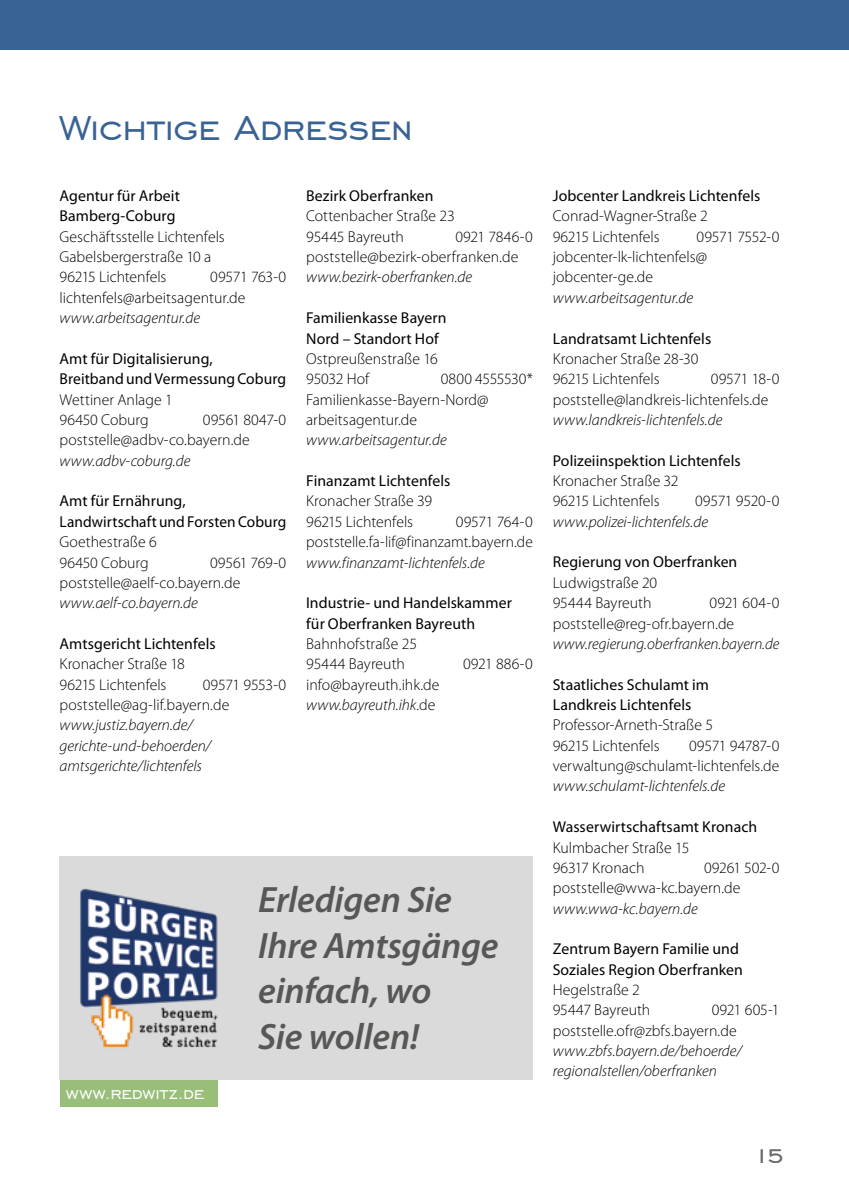
<style>
.page{position:relative;width:849px;height:1191px;background:#fff}
.page>*{position:absolute;margin:0;border:0;box-sizing:border-box;transform-origin:0 0}
.t1{font:43.75px "Engravers Gothic BT";letter-spacing:-.01em;color:#396395}
.t2{font:italic 600 36.75px/45.5px "Myriad Pro";letter-spacing:-.005em;color:#575756}
.t3{font:26.25px "Engravers Gothic BT";color:#706f6f}
.t4{font:21px "Engravers Gothic BT";letter-spacing:-.005em;color:#fff}
.t5{font:300 15.75px/20.3px "Myriad Pro";color:#000}
.t6{font:15.75px/20.3px "Myriad Pro";letter-spacing:.005em;color:#000}
.t7{font:italic 300 15.75px/20.3px "Myriad Pro";color:#000}
.s1{font-style:italic}
</style>
<div class="page">
<div style="left:0;top:0;width:848px;height:50px;background:#396395"></div>
<div style="left:60px;top:856px;width:472px;height:223px;background:#dadada"></div>
<img style="left:80px;top:888px;width:138px;height:160px">
<div style="left:60px;top:1079px;width:157px;height:27px;background:#98be79"></div>
<h1 class="t1" style="left:60px;top:104px;width:355px">Wichtige Adressen</h1>
<p class="t6" style="left:60px;top:185px;width:122px">Agentur für Arbeit<br>Bamberg-Coburg</p>
<p class="t5" style="left:60px;top:226px;width:167px">Geschäftsstelle Lichtenfels<br>Gabelsbergerstraße 10 a<br>96215 Lichtenfels</p>
<p class="t5" style="left:60px;top:267px;width:228px;text-indent:151px">09571 763-0 lichtenfels@arbeitsagentur.de</p>
<p class="t7" style="left:60px;top:308px;width:142px">www.arbeitsagentur.de</p>
<p class="t6" style="left:60px;top:348px;width:228px">Amt für Digitalisierung,<br>Breitband und Vermessung Coburg</p>
<p class="t5" style="left:60px;top:389px;width:115px">Wettiner Anlage 1<br>96450 Coburg</p>
<p class="t5" style="left:60px;top:409px;width:228px;text-indent:143px">09561 8047-0 poststelle@adbv-co.bayern.de</p>
<p class="t7" style="left:60px;top:451px;width:132px">www.adbv-coburg.de</p>
<p class="t6" style="left:60px;top:491px;width:228px">Amt für Ernährung,<br>Landwirtschaft und Forsten Coburg</p>
<p class="t5" style="left:60px;top:531px;width:99px">Goethestraße 6<br>96450 Coburg</p>
<p class="t5" style="left:60px;top:552px;width:228px;text-indent:150px">09561 769-0 poststelle@aelf-co.bayern.de</p>
<p class="t7" style="left:60px;top:593px;width:140px">www.aelf-co.bayern.de</p>
<p class="t6" style="left:60px;top:633px;width:158px">Amtsgericht Lichtenfels</p>
<p class="t5" style="left:60px;top:654px;width:127px">Kronacher Straße 18<br>96215 Lichtenfels</p>
<p class="t5" style="left:60px;top:674px;width:228px;text-indent:143px">09571 9553-0 poststelle@ag-lif.bayern.de</p>
<p class="t7" style="left:60px;top:715px;width:153px">www.justiz.bayern.de/ gerichte-und-behoerden/ amtsgerichte/lichtenfels</p>
<p class="t6" style="left:306px;top:185px;width:129px">Bezirk Oberfranken</p>
<p class="t5" style="left:306px;top:206px;width:150px">Cottenbacher Straße 23<br>95445 Bayreuth</p>
<p class="t5" style="left:306px;top:226px;width:228px;text-indent:149px">0921 7846-0 poststelle@bezirk-oberfranken.de</p>
<p class="t7" style="left:306px;top:267px;width:167px">www.bezirk-oberfranken.de</p>
<p class="t6" style="left:306px;top:307px;width:142px">Familienkasse Bayern<br>Nord – Standort Hof</p>
<p class="t5" style="left:306px;top:348px;width:133px">Ostpreußenstraße 16<br>95032 Hof</p>
<p class="t5" style="left:306px;top:369px;width:228px;text-indent:134px">0800 4555530*<br>Familienkasse-Bayern-Nord@ arbeitsagentur.de</p>
<p class="t7" style="left:306px;top:430px;width:142px">www.arbeitsagentur.de</p>
<p class="t6" style="left:306px;top:470px;width:146px">Finanzamt Lichtenfels</p>
<p class="t5" style="left:306px;top:491px;width:127px">Kronacher Straße 39<br>96215 Lichtenfels</p>
<p class="t5" style="left:306px;top:511px;width:228px;text-align:right">09571 764-0 poststelle.fa-lif@finanzamt.bayern.de</p>
<p class="t7" style="left:306px;top:552px;width:180px">www.finanzamt-lichtenfels.de</p>
<p class="t6" style="left:306px;top:592px;width:207px">Industrie- und Handelskammer für Oberfranken Bayreuth</p>
<p class="t5" style="left:306px;top:633px;width:112px">Bahnhofstraße 25<br>95444 Bayreuth</p>
<p class="t5" style="left:463px;top:654px;width:71px">0921 886-0</p>
<p class="t5" style="left:306px;top:674px;width:135px">info@bayreuth.ihk.de <span class="s1">www.bayreuth.ihk</span>.de</p>
<h3 class="t4" style="left:66px;top:1082px;width:140px">www.redwitz.de</h3>
<h2 class="t2" style="left:258px;top:876px;width:242px">Erledigen Sie<br>Ihre Amtsgänge einfach, wo<br>Sie wollen!</h2>
<p class="t6" style="left:552px;top:185px;width:209px">Jobcenter Landkreis Lichtenfels</p>
<p class="t5" style="left:552px;top:206px;width:156px">Conrad-Wagner-Straße 2<br>96215 Lichtenfels</p>
<p class="t5" style="left:552px;top:226px;width:228px;text-indent:144px">09571 7552-0 jobcenter-lk-lichtenfels@ jobcenter-ge.de</p>
<p class="t7" style="left:552px;top:288px;width:142px">www.arbeitsagentur.de</p>
<p class="t6" style="left:552px;top:328px;width:160px">Landratsamt Lichtenfels</p>
<p class="t5" style="left:552px;top:348px;width:147px">Kronacher Straße 28-30<br>96215 Lichtenfels</p>
<p class="t5" style="left:552px;top:369px;width:228px;text-indent:158px">09571 18-0 poststelle@landkreis-lichtenfels.de</p>
<p class="t7" style="left:552px;top:410px;width:171px">www.landkreis-lichtenfels.de</p>
<p class="t6" style="left:552px;top:450px;width:189px">Polizeiinspektion Lichtenfels</p>
<p class="t5" style="left:552px;top:470px;width:127px">Kronacher Straße 32<br>96215 Lichtenfels</p>
<p class="t5" style="left:694px;top:491px;width:86px">09571 9520-0</p>
<p class="t7" style="left:552px;top:512px;width:157px">www.polizei-lichtenfels.de</p>
<p class="t6" style="left:552px;top:552px;width:186px">Regierung von Oberfranken</p>
<p class="t5" style="left:552px;top:572px;width:106px">Ludwigstraße 20<br>95444 Bayreuth</p>
<p class="t5" style="left:552px;top:592px;width:228px;text-indent:157px">0921 604-0 poststelle@reg-ofr.bayern.de</p>
<p class="t7" style="left:552px;top:634px;width:228px">www.regierung.oberfranken.bayern.de</p>
<p class="t6" style="left:552px;top:674px;width:158px">Staatliches Schulamt im<br>Landkreis Lichtenfels</p>
<p class="t5" style="left:552px;top:715px;width:162px">Professor-Arneth-Straße 5<br>96215 Lichtenfels</p>
<p class="t5" style="left:552px;top:735px;width:228px;text-align:right">09571 94787-0 verwaltung@schulamt-lichtenfels.de</p>
<p class="t7" style="left:552px;top:776px;width:174px">www.schulamt-lichtenfels.de</p>
<p class="t6" style="left:552px;top:816px;width:206px">Wasserwirtschaftsamt Kronach</p>
<p class="t5" style="left:552px;top:837px;width:138px">Kulmbacher Straße 15<br>96317 Kronach</p>
<p class="t5" style="left:552px;top:857px;width:228px;text-indent:151px">09261 502-0 poststelle@wwa-kc.bayern.de</p>
<p class="t7" style="left:552px;top:898px;width:146px">www.wwa-kc.bayern.de</p>
<p class="t6" style="left:552px;top:938px;width:191px">Zentrum Bayern Familie und<br>Soziales Region Oberfranken</p>
<p class="t5" style="left:552px;top:979px;width:99px">Hegelstraße 2<br>95447 Bayreuth</p>
<p class="t5" style="left:552px;top:999px;width:228px;text-indent:159px">0921 605-1 poststelle.ofr@zbfs.bayern.de</p>
<p class="t7" style="left:552px;top:1041px;width:191px">www.zbfs.bayern.de/behoerde/ regionalstellen/oberfranken</p>
<h3 class="t3" style="left:753px;top:1141px;width:33px">15</h3>
</div>
